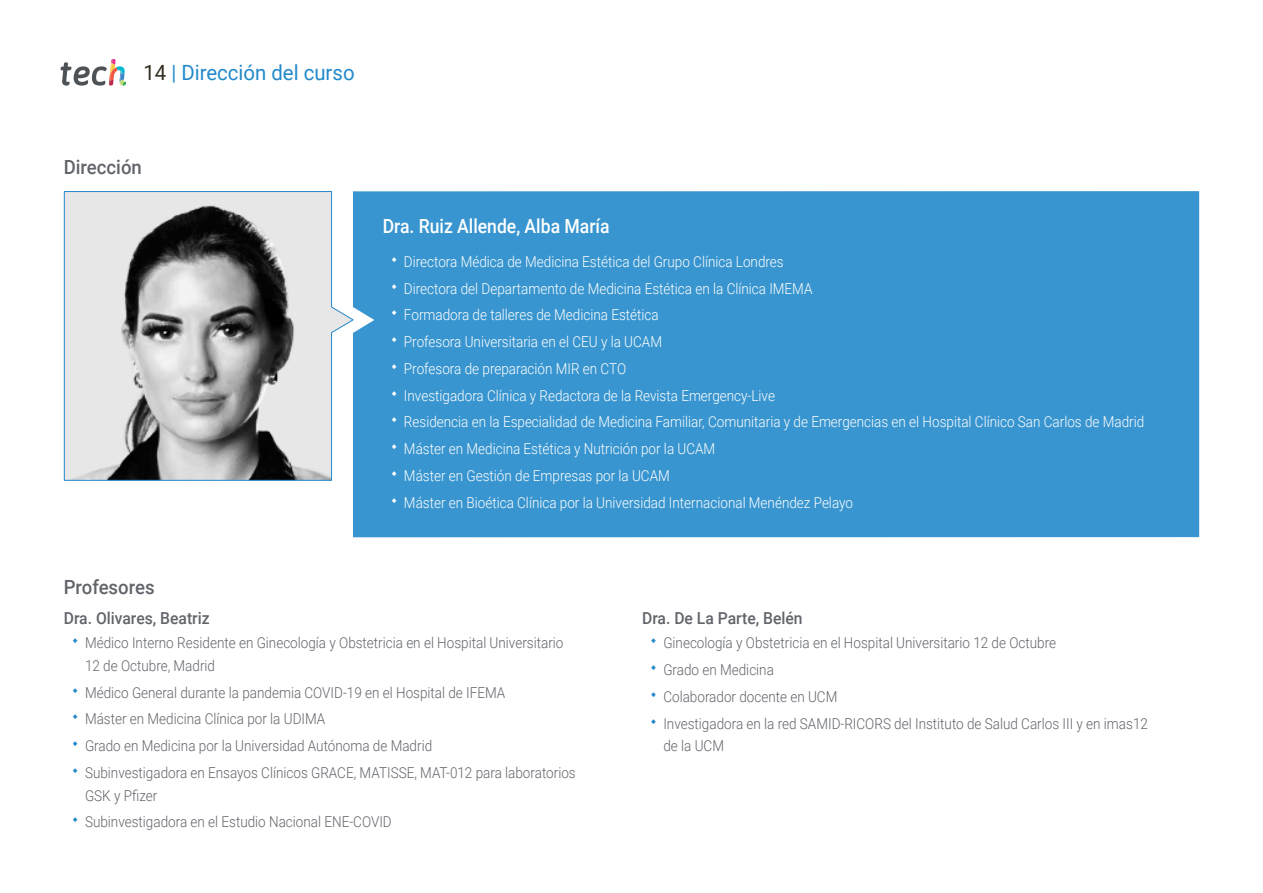
<style>
.page{position:relative;width:1263px;height:893px;background:#fff}
.page>*{position:absolute;margin:0;border:0;box-sizing:border-box;transform-origin:0 0}
.t1{font:21px "Roboto";color:#2289ca}
.t2{font:500 19.5px "Roboto";color:#fff;scale:.9 1}
.t3{font:500 19.5px "Roboto";color:#61646a;scale:.95 1}
.t4{font:500 16.5px "Roboto";color:#61646a;scale:.95 1}
.t5{font:300 15px/26.7px "Roboto";color:#61646a;scale:.9 1}
.t6{font:300 15px/26.7px "Roboto";color:#fff;scale:.9 1}
.s1{color:#312e20}
</style>
<div class="page">
<svg style="left:61px;top:59px;width:65px;height:27px"></svg>
<div style="left:353px;top:191px;width:846px;height:346px;background:#3895cf"></div>
<svg style="left:64px;top:191px;width:290px;height:290px;background:#b2b4b5"></svg>
<svg style="left:392px;top:257px;width:5px;height:5px"></svg>
<svg style="left:392px;top:284px;width:5px;height:5px"></svg>
<svg style="left:392px;top:310px;width:5px;height:5px"></svg>
<svg style="left:392px;top:337px;width:5px;height:5px"></svg>
<svg style="left:392px;top:364px;width:5px;height:5px"></svg>
<svg style="left:392px;top:391px;width:5px;height:5px"></svg>
<svg style="left:392px;top:417px;width:5px;height:5px"></svg>
<svg style="left:392px;top:444px;width:5px;height:5px"></svg>
<svg style="left:392px;top:471px;width:5px;height:5px"></svg>
<svg style="left:392px;top:498px;width:5px;height:5px"></svg>
<h1 class="t1" style="left:144px;top:57px;width:213px"><span class="s1">14</span> | Dirección del curso</h1>
<h2 class="t3" style="left:64px;top:153px;width:84px">Dirección</h2>
<h2 class="t3" style="left:64px;top:574px;width:97px">Profesores</h2>
<h2 class="t2" style="left:383px;top:212px;width:254px">Dra. Ruiz Allende, Alba María</h2>
<p class="t6" style="left:404px;top:247px;width:824px">Directora Médica de Medicina Estética del Grupo Clínica Londres<br>Directora del Departamento de Medicina Estética en la Clínica IMEMA<br>Formadora de talleres de Medicina Estética<br>Profesora Universitaria en el CEU y la UCAM<br>Profesora de preparación MIR en CTO<br>Investigadora Clínica y Redactora de la Revista Emergency-Live<br>Residencia en la Especialidad de Medicina Familiar, Comunitaria y de Emergencias en el Hospital Clínico San Carlos de Madrid Máster en Medicina Estética y Nutrición por la UCAM<br>Máster en Gestión de Empresas por la UCAM<br>Máster en Bioética Clínica por la Universidad Internacional Menéndez Pelayo</p>
<p class="t4" style="left:64px;top:606px;width:155px">Dra. Olivares, Beatriz</p>
<p class="t5" style="left:85px;top:631px;width:533px;line-height:22.5px">Médico Interno Residente en Ginecología y Obstetricia en el Hospital Universitario<br>12 de Octubre, Madrid</p>
<p class="t5" style="left:85px;top:678px;width:547px">Médico General durante la pandemia COVID-19 en el Hospital de IFEMA<br>Máster en Medicina Clínica por la UDIMA<br>Grado en Medicina por la Universidad Autónoma de Madrid<br>Subinvestigadora en Ensayos Clínicos GRACE, MATISSE, MAT-012 para laboratorios</p>
<p class="t5" style="left:85px;top:781px;width:342px">GSK y Pfizer<br>Subinvestigadora en el Estudio Nacional ENE-COVID</p>
<p class="t4" style="left:642px;top:606px;width:170px">Dra. De La Parte, Belén</p>
<p class="t5" style="left:663px;top:629px;width:540px">Ginecología y Obstetricia en el Hospital Universitario 12 de Octubre<br>Grado en Medicina<br>Colaborador docente en UCM<br>Investigadora en la red SAMID-RICORS del Instituto de Salud Carlos III y en imas12</p>
<p class="t5" style="left:663px;top:732px;width:69px">de la UCM</p>
</div>
